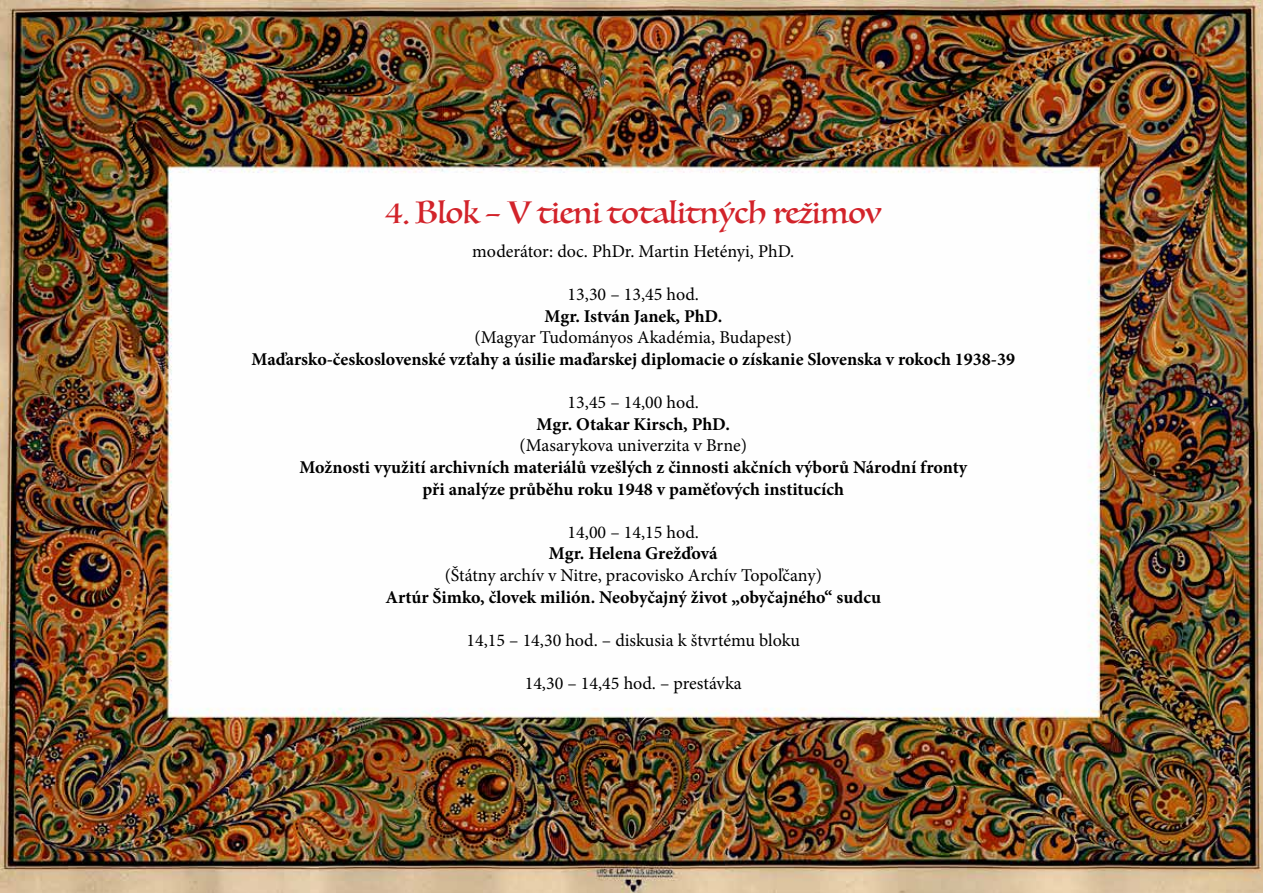
<style>
.page{position:relative;width:1263px;height:893px;background:#fff}
.page>*{position:absolute;margin:0;border:0;box-sizing:border-box;transform-origin:0 0}
.t1{font:30px "Luminari";color:#d2232a}
.t2{font:700 18px/21.6px "Minion Pro";color:#000;text-align:center}
.t3{font:18px "Minion Pro";color:#000}
</style>
<div class="page">
<img style="left:0;top:0;width:1263px;height:893px">
<h1 class="t1" style="left:385px;top:187px;width:498px">4. Blok – V tieni totalitných režimov</h1>
<p class="t3" style="left:472px;top:239px;width:323px">moderátor: doc. PhDr. Martin Hetényi, PhD.</p>
<p class="t3" style="left:568px;top:282px;width:133px">13,30 – 13,45 hod.</p>
<p class="t2" style="left:544px;top:305px;width:179px">Mgr. István Janek, PhD.</p>
<p class="t3" style="left:475px;top:326px;width:319px">(Magyar Tudományos Akadémia, Budapest)</p>
<p class="t2" style="left:252px;top:348px;width:765px">Maďarsko-československé vzťahy a úsilie maďarskej diplomacie o získanie Slovenska v rokoch 1938-39</p>
<p class="t3" style="left:568px;top:390px;width:133px">13,45 – 14,00 hod.</p>
<p class="t2" style="left:537px;top:413px;width:195px">Mgr. Otakar Kirsch, PhD.</p>
<p class="t3" style="left:519px;top:434px;width:229px">(Masarykova univerzita v Brne)</p>
<p class="t2" style="left:299px;top:456px;width:669px">Možnosti využití archivních materiálů vzešlých z činnosti akčních výborů Národní fronty při analýze průběhu roku 1948 v paměťových institucích</p>
<p class="t3" style="left:568px;top:520px;width:133px">14,00 – 14,15 hod.</p>
<p class="t2" style="left:549px;top:543px;width:170px">Mgr. Helena Grežďová</p>
<p class="t3" style="left:445px;top:563px;width:379px">(Štátny archív v Nitre, pracovisko Archív Topoľčany)</p>
<p class="t2" style="left:385px;top:586px;width:497px">Artúr Šimko, človek milión. Neobyčajný život „obyčajného“ sudcu</p>
<p class="t3" style="left:466px;top:628px;width:335px">14,15 – 14,30 hod. – diskusia k štvrtému bloku</p>
<p class="t3" style="left:525px;top:671px;width:219px">14,30 – 14,45 hod. – prestávka</p>
</div>
